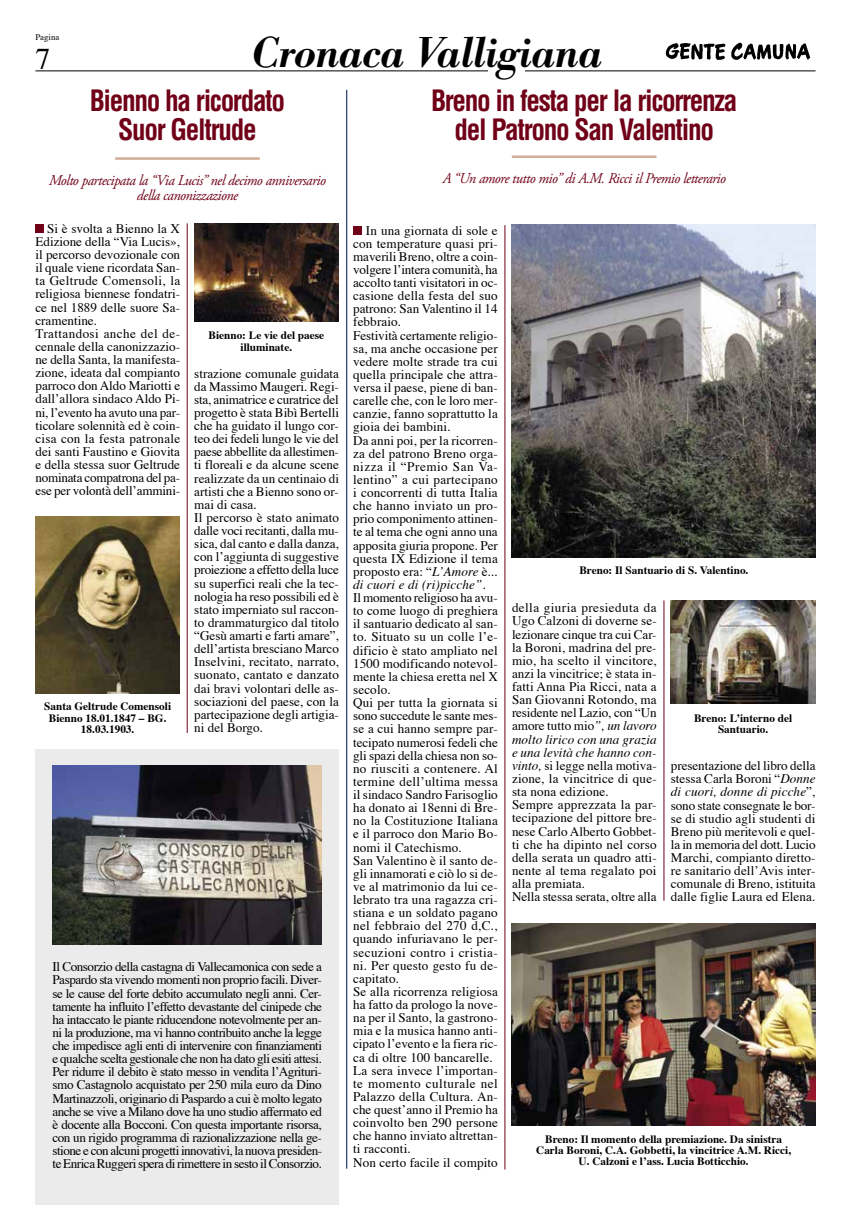
<style>
.page{position:relative;width:851px;height:1205px;background:#fff}
.page>*{position:absolute;margin:0;border:0;box-sizing:border-box;transform-origin:0 0}
.t1{font:italic 600 45px "Bodoni Antiqua T";letter-spacing:-.01em;color:#000}
.t2{font:30px "Times";color:#000}
.t3{font:700 condensed 28.75px/28.8px "Helvetica";letter-spacing:-.05em;color:#700017;text-align:center;scale:.95 1}
.t4{font:italic 15px/15px "Adobe Garamond Pro";letter-spacing:-.035em;color:#700017;text-align:center;scale:.96 1}
.t5{font:13.12px/13.1px "Times";letter-spacing:.005em;color:#000}
.t6{font:700 11.25px/11.2px "Times";color:#000;text-align:center}
.t7{font:8.75px "Times";color:#000}
.s1{font-style:italic}
</style>
<div class="page">
<hr style="left:35px;top:70px;width:780px;height:1px;background:#000">
<img style="left:665px;top:42px;width:146px;height:18px">
<div style="left:488px;top:69px;width:36px;height:9px;background:#fff"></div>
<hr style="left:346px;top:90px;width:1px;height:1078px;background:#293b6e">
<div style="left:353px;top:226px;width:9px;height:8px;background:#700017"></div>
<hr style="left:511px;top:155px;width:145px;height:3px;background:#d0ad95">
<hr style="left:504px;top:225px;width:1px;height:944px;background:#700017">
<hr style="left:663px;top:600px;width:1px;height:301px;background:#700017">
<div style="left:35px;top:224px;width:9px;height:9px;background:#700017"></div>
<hr style="left:115px;top:157px;width:145px;height:3px;background:#d0ad95">
<hr style="left:187px;top:223px;width:1px;height:510px;background:#700017">
<img style="left:35px;top:516px;width:145px;height:177px">
<img style="left:194px;top:223px;width:145px;height:98px">
<div style="left:35px;top:749px;width:304px;height:456px;background:#ebebeb"></div>
<img style="left:52px;top:765px;width:270px;height:179px">
<img style="left:511px;top:225px;width:304px;height:332px">
<img style="left:670px;top:600px;width:145px;height:104px">
<img style="left:511px;top:924px;width:304px;height:201px">
<p class="t7" style="left:35px;top:29px;width:25px">Pagina</p>
<h2 class="t2" style="left:35px;top:30px;width:16px">7</h2>
<h1 class="t1" style="left:251px;top:26px;width:352px">Cronaca Valligiana</h1>
<h3 class="t3" style="left:90px;top:86px;width:207px">Bienno ha ricordato<br>Suor Geltrude</h3>
<p class="t4" style="left:49px;top:173px;width:290px">Molto partecipata la “Via Lucis” nel decimo anniversario della canonizzazione</p>
<p class="t5" style="left:35px;top:221px;width:146px;text-indent:12px">Si è svolta a Bienno la X<br>Edizione della “Via Lucis», il percorso devozionale con il quale viene ricordata San&shy;ta Geltrude Comensoli, la religiosa biennese fondatri&shy;ce nel 1889 delle suore Sa&shy;cramentine.<br>Trattandosi anche del de&shy;cennale della canonizzazio&shy;ne della Santa, la manifesta&shy;zione, ideata dal compianto parroco don Aldo Mariotti e dall’allora sindaco Aldo Pi&shy;ni, l’evento ha avuto una par&shy;ticolare solennità ed è coin&shy;cisa con la festa patronale dei santi Faustino e Giovita e della stessa suor Geltrude nominata compatrona del pa&shy;ese per volontà dell’ammini-</p>
<p class="t6" style="left:44px;top:700px;width:128px">Santa Geltrude Comensoli<br>Bienno 18.01.1847 – BG.<br>18.03.1903.</p>
<p class="t6" style="left:208px;top:329px;width:117px">Bienno: Le vie del paese illuminate.</p>
<p class="t5" style="left:194px;top:365px;width:146px">strazione comunale guidata da Massimo Maugeri. Regi&shy;sta, animatrice e curatrice del progetto è stata Bibì Bertelli che ha guidato il lungo cor&shy;teo dei fedeli lungo le vie del paese abbellite da allestimen&shy;ti floreali e da alcune scene realizzate da un centinaio di artisti che a Bienno sono or&shy;mai di casa.<br>Il percorso è stato animato dalle voci recitanti, dalla mu&shy;sica, dal canto e dalla danza, con l’aggiunta di suggestive proiezione a effetto della luce su superfici reali che la tec&shy;nologia ha reso possibili ed è stato imperniato sul raccon&shy;to drammaturgico dal titolo “Gesù amarti e farti amare”, dell’artista bresciano Marco<br>Inselvini, recitato, narrato, suonato, cantato e danzato dai bravi volontari delle as&shy;sociazioni del paese, con la partecipazione degli artigia&shy;ni del Borgo.</p>
<p class="t5" style="left:52px;top:959px;width:271px;text-align:justify">Il Consorzio della castagna di Vallecamonica con sede a Paspardo sta vivendo momenti non proprio facili. Diver&shy;se le cause del forte debito accumulato negli anni. Cer&shy;tamente ha influito l’effetto devastante del cinipede che ha intaccato le piante riducendone notevolmente per an&shy;ni la produzione, ma vi hanno contribuito anche la legge che impedisce agli enti di intervenire con finanziamenti e qualche scelta gestionale che non ha dato gli esiti attesi.<br>Per ridurre il debito è stato messo in vendita l’Agrituri&shy;smo Castagnolo acquistato per 250 mila euro da Dino Martinazzoli, originario di Paspardo a cui è molto legato anche se vive a Milano dove ha uno studio affermato ed è docente alla Bocconi. Con questa importante risorsa, con un rigido programma di razionalizzazione nella ge&shy;stione e con alcuni progetti innovativi, la nuova presiden&shy;te Enrica Ruggeri spera di rimettere in sesto il Consorzio.</p>
<h3 class="t3" style="left:431px;top:86px;width:324px">Breno in festa per la ricorrenza del Patrono San Valentino</h3>
<p class="t4" style="left:442px;top:171px;width:296px">A “Un amore tutto mio” di A.M. Ricci il Premio letterario</p>
<p class="t5" style="left:353px;top:222px;width:146px;text-indent:13px">In una giornata di sole e con temperature quasi pri&shy;maverili Breno, oltre a coin&shy;volgere l’intera comunità, ha accolto tanti visitatori in oc&shy;casione della festa del suo patrono: San Valentino il 14 febbraio.<br>Festività certamente religio&shy;sa, ma anche occasione per vedere molte strade tra cui quella principale che attra&shy;versa il paese, piene di ban&shy;carelle che, con le loro mer&shy;canzie, fanno soprattutto la gioia dei bambini.<br>Da anni poi, per la ricorren&shy;za del patrono Breno orga&shy;nizza il “Premio San Va&shy;lentino” a cui partecipano i concorrenti di tutta Italia che hanno inviato un pro&shy;prio componimento attinen&shy;te al tema che ogni anno una apposita giuria propone. Per questa IX Edizione il tema proposto era: “<span class="s1">L’Amore</span> è... <span class="s1">di cuori e di (ri)picche”.</span></p>
<p class="t5" style="left:353px;top:590px;width:146px">Il momento religioso ha avu&shy;to come luogo di preghiera il santuario dedicato al san&shy;to. Situato su un colle l’e&shy;dificio è stato ampliato nel<br>1500 modificando notevol&shy;mente la chiesa eretta nel X secolo.<br>Qui per tutta la giornata si sono succedute le sante mes&shy;se a cui hanno sempre par&shy;tecipato numerosi fedeli che gli spazi della chiesa non so&shy;no riusciti a contenere. Al termine dell’ultima messa il sindaco Sandro Farisoglio ha donato ai 18enni di Bre&shy;no la Costituzione Italiana e il parroco don Mario Bo&shy;nomi il Catechismo.<br>San Valentino è il santo de&shy;gli innamorati e ciò lo si de&shy;ve al matrimonio da lui ce&shy;lebrato tra una ragazza cri&shy;stiana e un soldato pagano nel febbraio del 270 d,C., quando infuriavano le per&shy;secuzioni contro i cristia&shy;ni. Per questo gesto fu de&shy;capitato.<br>Se alla ricorrenza religiosa ha fatto da prologo la nove&shy;na per il Santo, la gastrono&shy;mia e la musica hanno anti&shy;cipato l’evento e la fiera ric&shy;ca di oltre 100 bancarelle.<br>La sera invece l’importan&shy;te momento culturale nel<br>Palazzo della Cultura. An&shy;che quest’anno il Premio ha coinvolto ben 290 persone che hanno inviato altrettan&shy;ti racconti.<br>Non certo facile il compito</p>
<p class="t6" style="left:579px;top:563px;width:170px">Breno: Il Santuario di S. Valentino.</p>
<p class="t5" style="left:512px;top:600px;width:146px">della giuria presieduta da<br>Ugo Calzoni di doverne se&shy;lezionare cinque tra cui Car&shy;la Boroni, madrina del pre&shy;mio, ha scelto il vincitore, anzi la vincitrice; è stata in&shy;fatti Anna Pia Ricci, nata a<br>San Giovanni Rotondo, ma residente nel Lazio, con “Un amore tutto mio<span class="s1">”, un lavoro molto lirico con una grazia e una levità che hanno con&shy;vinto,</span> si legge nella motiva&shy;zione, la vincitrice di que&shy;sta nona edizione.<br>Sempre apprezzata la par&shy;tecipazione del pittore bre&shy;nese Carlo Alberto Gobbet&shy;ti che ha dipinto nel corso della serata un quadro atti&shy;nente al tema regalato poi alla premiata.<br>Nella stessa serata, oltre alla</p>
<p class="t6" style="left:694px;top:711px;width:100px">Breno: L’interno del<br>Santuario.</p>
<p class="t5" style="left:670px;top:758px;width:146px;text-align:justify">presentazione del libro della stessa Carla Boroni “<span class="s1">Donne di cuori, donne di picche</span>”, sono state consegnate le bor&shy;se di studio agli studenti di Breno più meritevoli e quel&shy;la in memoria del dott. Lucio Marchi, compianto diretto&shy;re sanitario dell’Avis inter&shy;comunale di Breno, istituita dalle figlie Laura ed Elena.</p>
<p class="t6" style="left:536px;top:1132px;width:256px">Breno: Il momento della premiazione. Da sinistra<br>Carla Boroni, C.A. Gobbetti, la vincitrice A.M. Ricci,<br>U. Calzoni e l’ass. Lucia Botticchio.</p>
</div>
